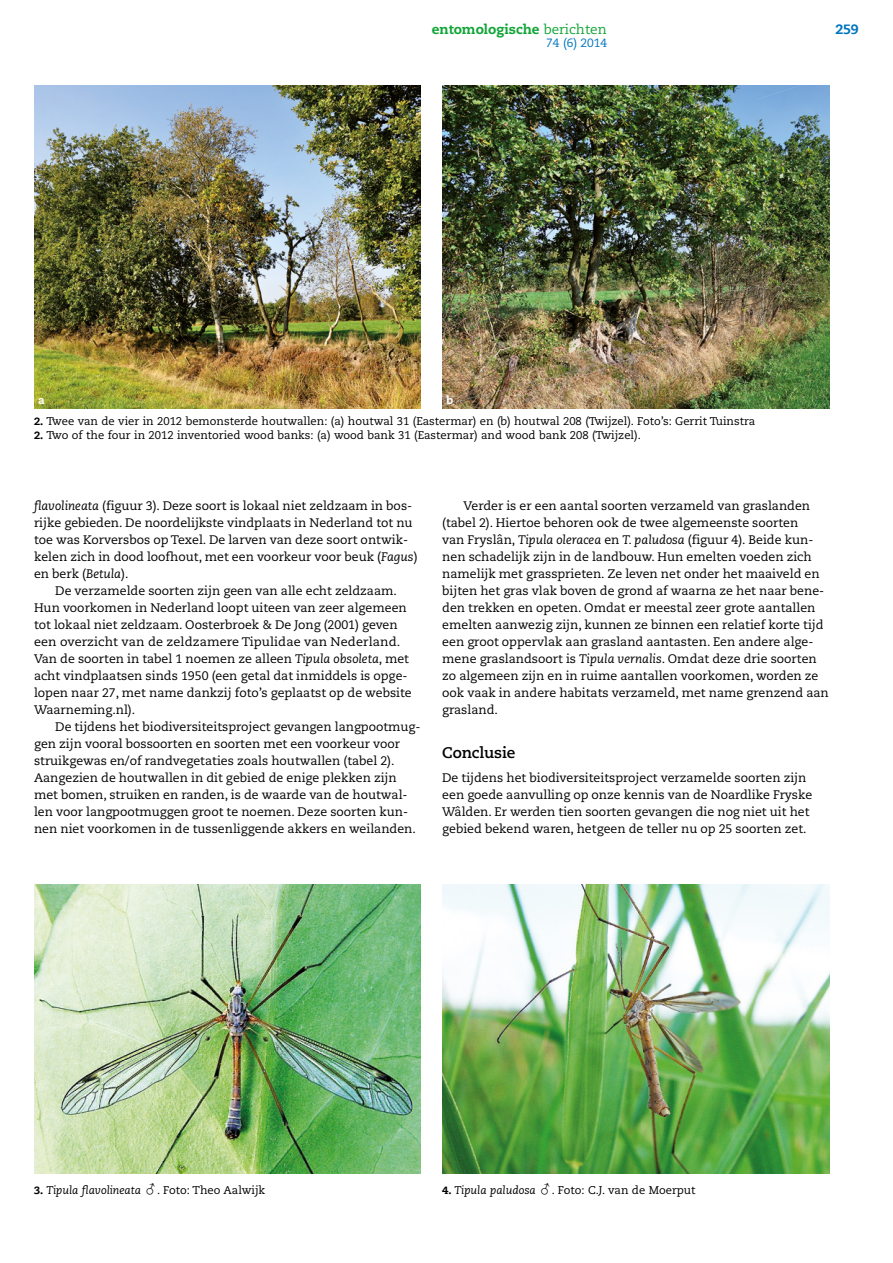
<style>
.page{position:relative;width:893px;height:1263px;background:#fff}
.page>*{position:absolute;margin:0;border:0;box-sizing:border-box;transform-origin:0 0}
.t1{font:700 15.3px "Caecilia LT Std";letter-spacing:-.005em;color:#000}
.t2{font:800 13.5px "Caecilia LT Std";color:#13a538}
.t3{font:800 13.5px "Caecilia LT Std";color:#0075bf}
.t4{font:12.3px/17px "Caecilia LT Std";color:#000}
.t5{font:12px "Caecilia LT Std";color:#0075bf}
.t6{font:11.25px "Caecilia LT Std";color:#000}
.t7{font:italic 11.25px "Caecilia LT Std";color:#000}
.t8{font:800 11.25px "Caecilia LT Std";color:#fff}
.s1{font-weight:400}
.s2{font-weight:800;font-size:10.5px}
.s3{font-style:italic}
.s4{font-weight:800;font-style:normal;font-size:10.5px}
.s5{font-family:"Universal Newswith Comm Pi";font-style:normal;font-size:15px}
.s6{font-style:normal}
.s7{font-family:"Universal Newswith Comm Pi";font-size:15px}
</style>
<div class="page">
<img style="left:34px;top:85px;width:387px;height:323px">
<img style="left:442px;top:85px;width:387px;height:323px">
<img style="left:34px;top:884px;width:387px;height:290px">
<img style="left:442px;top:884px;width:387px;height:290px">
<p class="t2" style="left:432px;top:21px;width:177px">entomologische <span class="s1">berichten</span></p>
<p class="t3" style="left:835px;top:21px;width:25px">259</p>
<p class="t5" style="left:546px;top:36px;width:62px">74 (6) 2014</p>
<p class="t8" style="left:38px;top:393px;width:8px">a</p>
<p class="t8" style="left:446px;top:393px;width:8px">b</p>
<p class="t6" style="left:34px;top:415px;width:723px"><span class="s2">2.</span> Twee van de vier in 2012 bemonsterde houtwallen: (a) houtwal 31 (Eastermar) en (b) houtwal 208 (Twijzel). Foto’s: Gerrit Tuinstra</p>
<p class="t6" style="left:34px;top:428px;width:608px"><span class="s2">2.</span> Two of the four in 2012 inventoried wood banks: (a) wood bank 31 (Eastermar) and wood bank 208 (Twijzel).</p>
<p class="t4" style="left:34px;top:498px;width:380px"><span class="s3">flavolineata</span> (figuur 3). Deze soort is lokaal niet zeldzaam in bos-</p>
<p class="t4" style="left:34px;top:515px;width:380px">rijke gebieden. De noordelijkste vindplaats in Nederland tot nu</p>
<p class="t4" style="left:34px;top:532px;width:376px">toe was Korversbos op Texel. De larven van deze soort ontwik-</p>
<p class="t4" style="left:34px;top:549px;width:385px">kelen zich in dood loofhout, met een voorkeur voor beuk (<span class="s3">Fagus</span>)</p>
<p class="t4" style="left:34px;top:566px;width:96px">en berk (<span class="s3">Betula</span>).</p>
<p class="t4" style="left:55px;top:583px;width:343px">De verzamelde soorten zijn geen van alle echt zeldzaam.</p>
<p class="t4" style="left:34px;top:600px;width:374px">Hun voorkomen in Nederland loopt uiteen van zeer algemeen</p>
<p class="t4" style="left:34px;top:617px;width:365px">tot lokaal niet zeldzaam. Oosterbroek &amp; De Jong (2001) geven</p>
<p class="t4" style="left:34px;top:634px;width:368px">een overzicht van de zeldzamere Tipulidae van Nederland.</p>
<p class="t4" style="left:34px;top:651px;width:377px">Van de soorten in tabel 1 noemen ze alleen <span class="s3">Tipula obsoleta</span>, met</p>
<p class="t4" style="left:34px;top:668px;width:375px">acht vindplaatsen sinds 1950 (een getal dat inmiddels is opge-</p>
<p class="t4" style="left:34px;top:685px;width:379px">lopen naar 27, met name dankzij foto’s geplaatst op de website</p>
<p class="t4" style="left:34px;top:702px;width:103px">Waarneming.nl).</p>
<p class="t4" style="left:55px;top:719px;width:367px">De tijdens het biodiversiteitsproject gevangen langpootmug-</p>
<p class="t4" style="left:34px;top:736px;width:368px">gen zijn vooral bossoorten en soorten met een voorkeur voor</p>
<p class="t4" style="left:34px;top:753px;width:362px">struikgewas en/of randvegetaties zoals houtwallen (tabel 2).</p>
<p class="t4" style="left:34px;top:770px;width:364px">Aangezien de houtwallen in dit gebied de enige plekken zijn</p>
<p class="t4" style="left:34px;top:787px;width:375px">met bomen, struiken en randen, is de waarde van de houtwal-</p>
<p class="t4" style="left:34px;top:804px;width:376px">len voor langpootmuggen groot te noemen. Deze soorten kun-</p>
<p class="t4" style="left:34px;top:821px;width:383px">nen niet voorkomen in de tussenliggende akkers en weilanden.</p>
<p class="t4" style="left:442px;top:498px;width:388px;text-indent:21px">Verder is er een aantal soorten verzameld van graslanden (tabel 2). Hiertoe behoren ook de twee algemeenste soorten<br>van Fryslân, <span class="s3">Tipula oleracea</span> en <span class="s3">T. paludosa</span> (figuur 4). Beide kun&shy;nen schadelijk zijn in de landbouw. Hun emelten voeden zich namelijk met grassprieten. Ze leven net onder het maaiveld en bijten het gras vlak boven de grond af waarna ze het naar bene&shy;den trekken en opeten. Omdat er meestal zeer grote aantallen emelten aanwezig zijn, kunnen ze binnen een relatief korte tijd een groot oppervlak aan grasland aantasten. Een andere alge&shy;mene graslandsoort is <span class="s3">Tipula vernalis</span>. Omdat deze drie soorten zo algemeen zijn en in ruime aantallen voorkomen, worden ze ook vaak in andere habitats verzameld, met name grenzend aan grasland.</p>
<p class="t1" style="left:442px;top:744px;width:75px">Conclusie</p>
<p class="t4" style="left:442px;top:770px;width:372px">De tijdens het biodiversiteitsproject verzamelde soorten zijn een goede aanvulling op onze kennis van de Noardlike Fryske Wâlden. Er werden tien soorten gevangen die nog niet uit het gebied bekend waren, hetgeen de teller nu op 25 soorten zet.</p>
<p class="t7" style="left:34px;top:1183px;width:233px"><span class="s4">3.</span> Tipula flavolineata <span class="s5">?</span><span class="s6">. Foto: Theo Aalwijk</span></p>
<p class="t6" style="left:442px;top:1183px;width:255px"><span class="s2">4.</span> <span class="s3">Tipula paludosa</span> <span class="s7">?</span>. Foto: C.J. van de Moerput</p>
</div>
